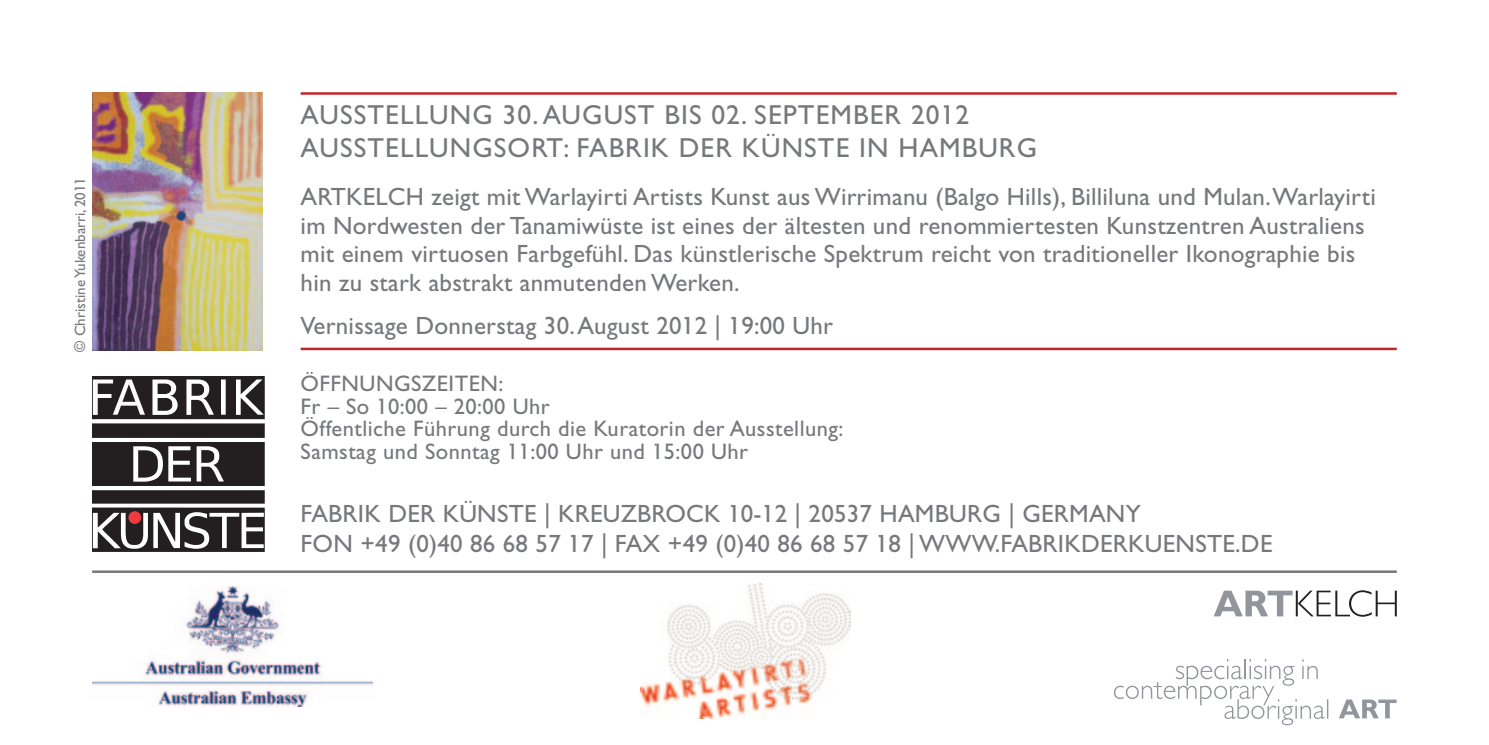
<style>
.page{position:relative;width:1489px;height:745px;background:#fff}
.page>*{position:absolute;margin:0;border:0;box-sizing:border-box;transform-origin:0 0}
.t1{font:27.5px/33px "ARTKELCH Gill Sans Std";letter-spacing:.04em;color:#76787b}
.t2{font:25px/28.8px "ARTKELCH Gill Sans Std";letter-spacing:.01em;color:#76787b}
.t3{font:22.5px/22.5px "ARTKELCH Gill Sans Std";letter-spacing:.02em;color:#76787b}
.t4{font:15px "ARTKELCH Gill Sans Std";color:#76787b}
</style>
<div class="page">
<hr style="left:1326px;top:698px;width:2px;height:20px;background:#92959b">
<svg style="left:1339px;top:699px;width:57px;height:19px"></svg>
<svg style="left:1114px;top:659px;width:210px;height:65px"></svg>
<svg style="left:92px;top:376px;width:173px;height:175px"></svg>
<svg style="left:92px;top:419px;width:173px;height:4px"></svg>
<svg style="left:92px;top:437px;width:173px;height:4px"></svg>
<svg style="left:129px;top:510px;width:11px;height:14px"></svg>
<div style="left:127px;top:508px;width:15px;height:18px;border:1px solid #231f20"></div>
<div style="left:128px;top:511px;width:13px;height:12px;background:#ee3a41;border-radius:50%"></div>
<hr style="left:92px;top:486px;width:173px;height:4px;background:#fff">
<svg style="left:1214px;top:590px;width:182px;height:26px"></svg>
<hr style="left:300px;top:92px;width:1096px;height:3px;background:#c0262d">
<hr style="left:300px;top:347px;width:1096px;height:3px;background:#c0262d">
<hr style="left:92px;top:570px;width:1304px;height:2px;background:#76787b">
<img style="left:92px;top:586px;width:280px;height:120px">
<img style="left:640px;top:583px;width:210px;height:134px">
<img style="left:92px;top:92px;width:170px;height:258px">
<p class="t4" style="left:71px;top:351px;width:176px;rotate:-90deg">© Christine Yukenbarri, 2011</p>
<p class="t1" style="left:300px;top:98px;width:738px">AUSSTELLUNG 30. AUGUST BIS 02. SEPTEMBER 2012<br>AUSSTELLUNGSORT: FABRIK DER KÜNSTE IN HAMBURG</p>
<p class="t2" style="left:300px;top:182px;width:1076px">ARTKELCH zeigt mit Warlayirti Artists Kunst aus Wirrimanu (Balgo Hills), Billiluna und Mulan. Warlayirti im Nordwesten der Tanamiwüste ist eines der ältesten und renommiertesten Kunstzentren Australiens mit einem virtuosen Farbgefühl. Das künstlerische Spektrum reicht von traditioneller Ikonographie bis hin zu stark abstrakt anmutenden Werken.</p>
<p class="t2" style="left:300px;top:311px;width:534px">Vernissage Donnerstag 30. August 2012 | 19:00 Uhr</p>
<p class="t3" style="left:300px;top:372px;width:544px">ÖFFNUNGSZEITEN:<br>Fr – So 10:00 – 20:00 Uhr<br>Öffentliche Führung durch die Kuratorin der Ausstellung:<br>Samstag und Sonntag 11:00 Uhr und 15:00 Uhr</p>
<p class="t2" style="left:300px;top:498px;width:973px;line-height:30px">FABRIK DER KÜNSTE | KREUZBROCK 10-12 | 20537 HAMBURG | GERMANY<br>FON +49 (0)40 86 68 57 17 | FAX +49 (0)40 86 68 57 18 | WWW.FABRIKDERKUENSTE.DE</p>
</div>
